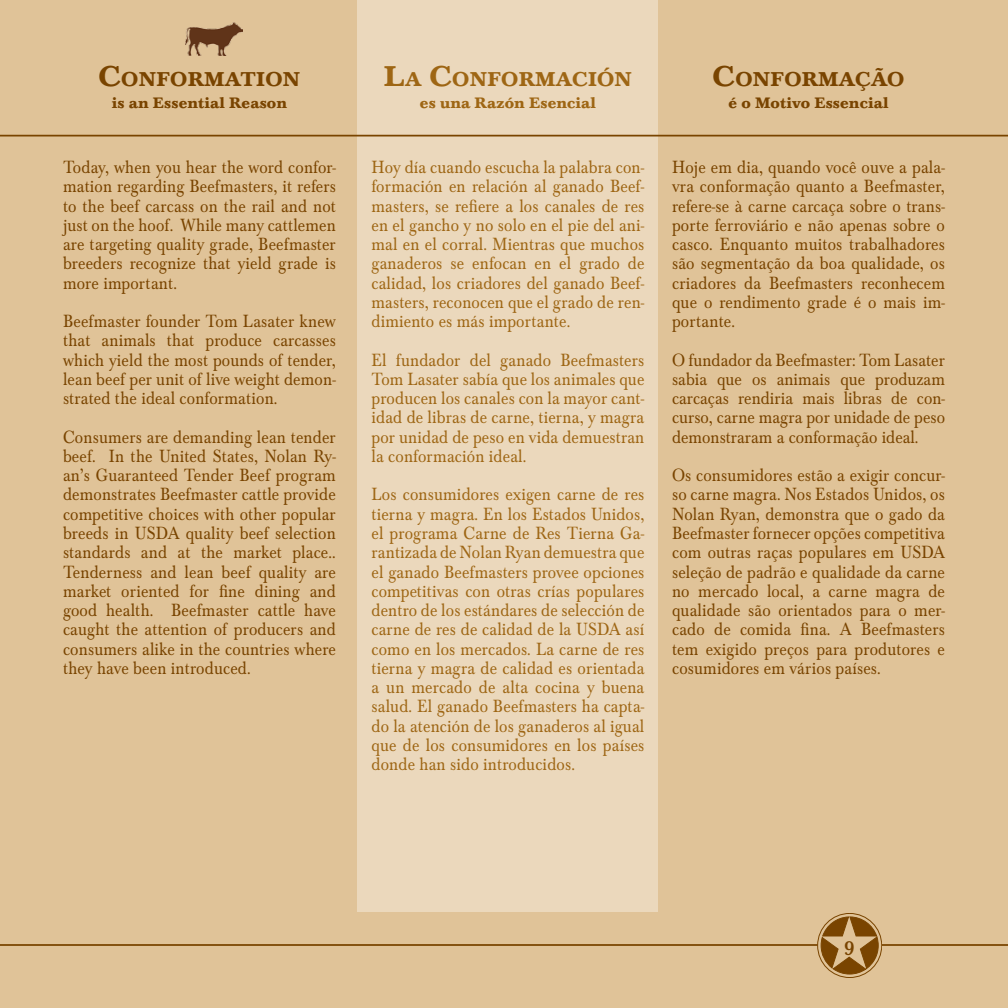
<style>
.page{position:relative;width:1008px;height:1008px;background:#e0c398}
.page>*{position:absolute;margin:0;border:0;box-sizing:border-box;transform-origin:0 0}
.t1{font:500 21px "Baskerville T";color:#794400}
.t2{font:700 20.82px "Baskerville T";letter-spacing:.015em;color:#794400}
.t3{font:700 20.82px "Baskerville T";letter-spacing:.015em;color:#9e6614}
.t4{font:18.38px/19.2px "Baskerville T";letter-spacing:.01em;color:#794400;text-align:justify;scale:.9 1}
.t5{font:18.38px/19.2px "Baskerville T";letter-spacing:.01em;color:#9e6614;text-align:justify;scale:.9 1}
.t6{font:700 15.75px "Baskerville T";letter-spacing:.01em;color:#794400}
.t7{font:700 15.75px "Baskerville T";letter-spacing:.01em;color:#9e6614}
.s1{font-size:29.75px}
</style>
<div class="page">
<hr style="left:0;top:944px;width:818px;height:2px;background:#794400">
<div style="left:357px;top:0;width:301px;height:911px;background:#ebd8bc"></div>
<div style="left:817px;top:913px;width:65px;height:65px;border:1px solid #794400;border-radius:50%"></div>
<svg style="left:820px;top:916px;width:59px;height:59px"></svg>
<hr style="left:882px;top:944px;width:126px;height:2px;background:#794400">
<img style="left:186px;top:22px;width:56px;height:33px">
<hr style="left:0;top:135px;width:1008px;height:1px;background:#794400">
<p class="t2" style="left:99px;top:66px;width:203px"><span class="s1">C</span>ONFORMATION</p>
<p class="t6" style="left:112px;top:93px;width:177px">is an Essential Reason</p>
<p class="t4" style="left:63px;top:158px;width:305px">Today, when you hear the word confor&shy;mation regarding Beefmasters, it refers to the beef carcass on the rail and not just on the hoof. While many cattlemen are targeting quality grade, Beefmaster breeders recognize that yield grade is more important.</p>
<p class="t4" style="left:63px;top:312px;width:305px">Beefmaster founder Tom Lasater knew that animals that produce carcasses which yield the most pounds of tender, lean beef per unit of live weight demon&shy;strated the ideal conformation.</p>
<p class="t4" style="left:63px;top:427px;width:305px">Consumers are demanding lean tender beef. In the United States, Nolan Ry&shy;an’s Guaranteed Tender Beef program demonstrates Beefmaster cattle provide competitive choices with other popular breeds in USDA quality beef selection standards and at the market place..<br>Tenderness and lean beef quality are market oriented for fine dining and good health. Beefmaster cattle have caught the attention of producers and consumers alike in the countries where they have been introduced.</p>
<p class="t3" style="left:384px;top:66px;width:250px"><span class="s1">L</span>A <span class="s1">C</span>ONFORMACIÓN</p>
<p class="t7" style="left:420px;top:93px;width:178px">es una Razón Esencial</p>
<p class="t5" style="left:371px;top:158px;width:305px">Hoy día cuando escucha la palabra con&shy;formación en relación al ganado Beef&shy;masters, se refiere a los canales de res en el gancho y no solo en el pie del ani&shy;mal en el corral. Mientras que muchos ganaderos se enfocan en el grado de calidad, los criadores del ganado Beef&shy;masters, reconocen que el grado de ren&shy;dimiento es más importante.</p>
<p class="t5" style="left:371px;top:350px;width:305px">El fundador del ganado Beefmasters Tom Lasater sabía que los animales que producen los canales con la mayor cant&shy;idad de libras de carne, tierna, y magra por unidad de peso en vida demuestran la conformación ideal.</p>
<p class="t5" style="left:371px;top:485px;width:305px">Los consumidores exigen carne de res tierna y magra. En los Estados Unidos, el programa Carne de Res Tierna Ga&shy;rantizada de Nolan Ryan demuestra que el ganado Beefmasters provee opciones competitivas con otras crías populares dentro de los estándares de selección de carne de res de calidad de la USDA así como en los mercados. La carne de res tierna y magra de calidad es orientada a un mercado de alta cocina y buena salud. El ganado Beefmasters ha capta&shy;do la atención de los ganaderos al igual que de los consumidores en los países donde han sido introducidos.</p>
<p class="t2" style="left:713px;top:66px;width:193px"><span class="s1">C</span>ONFORMAÇÃO</p>
<p class="t6" style="left:729px;top:93px;width:161px">é o Motivo Essencial</p>
<p class="t4" style="left:672px;top:158px;width:305px">Hoje em dia, quando você ouve a pala&shy;vra conformação quanto a Beefmaster, refere-se à carne carcaça sobre o trans&shy;porte ferroviário e não apenas sobre o casco. Enquanto muitos trabalhadores são segmentação da boa qualidade, os criadores da Beefmasters reconhecem que o rendimento grade é o mais im&shy;portante.</p>
<p class="t4" style="left:672px;top:350px;width:305px">O fundador da Beefmaster: Tom Lasater sabia que os animais que produzam carcaças rendiria mais libras de con&shy;curso, carne magra por unidade de peso demonstraram a conformação ideal.</p>
<p class="t4" style="left:672px;top:466px;width:305px">Os consumidores estão a exigir concur&shy;so carne magra. Nos Estados Unidos, os Nolan Ryan, demonstra que o gado da Beefmaster fornecer opções competitiva com outras raças populares em USDA seleção de padrão e qualidade da carne no mercado local, a carne magra de qualidade são orientados para o mer&shy;cado de comida fina. A Beefmasters tem exigido preços para produtores e cosumidores em vários países.</p>
<p class="t1" style="left:844px;top:935px;width:12px">9</p>
</div>
